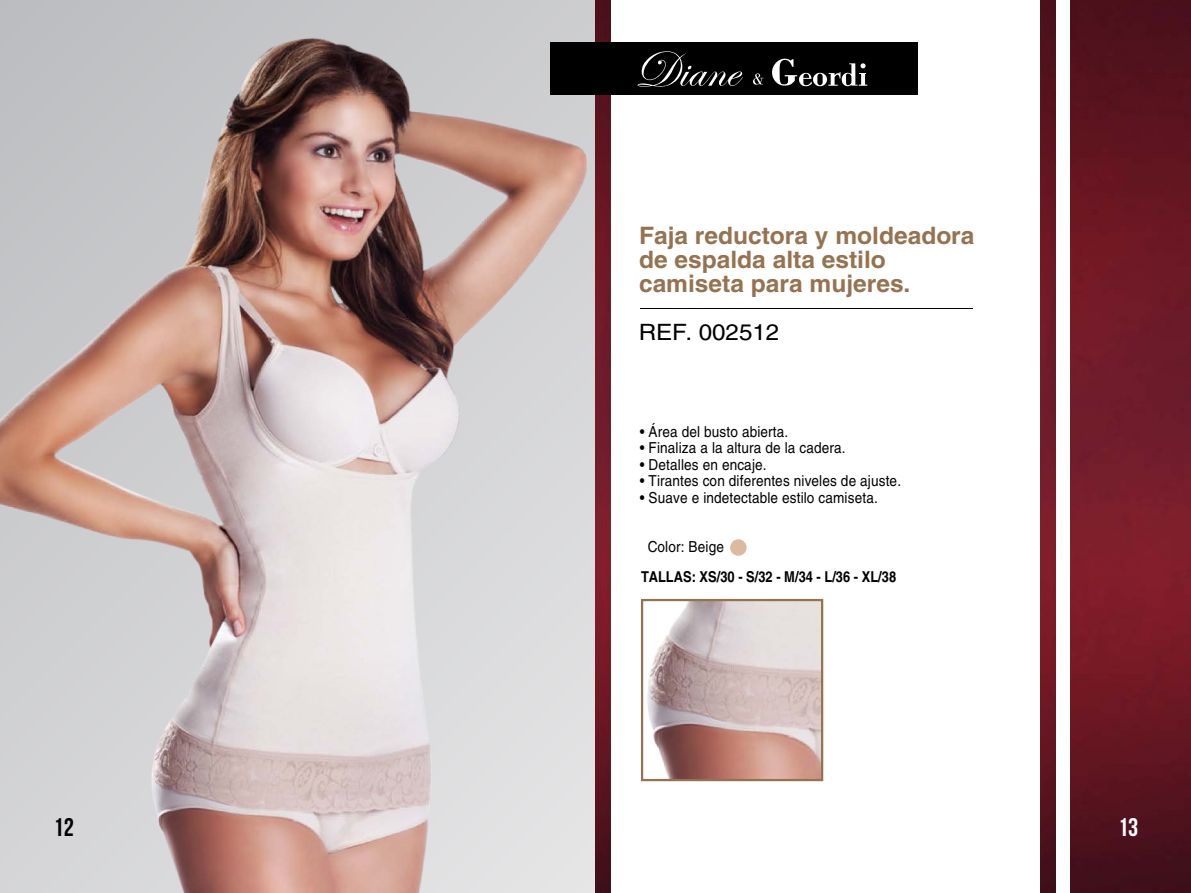
<style>
.page{position:relative;width:1191px;height:893px;background:#fff}
.page>*{position:absolute;margin:0;border:0;box-sizing:border-box;transform-origin:0 0}
.t1{font:700 25.5px "Bebas Neue";color:#000}
.t2{font:700 25.5px "Bebas Neue";color:#fff}
.t3{font:700 24px/24px "Helvetica LT Std";color:#967350}
.t4{font:22.5px "Helvetica LT Std";color:#000;scale:1.07 1}
.t5{font:15.15px "Helvetica LT Std";letter-spacing:.01em;color:#000;scale:.9 1}
.t6{font:700 15px "Helvetica LT Std";color:#000;scale:.86 1}
</style>
<div class="page">
<div style="left:0;top:0;width:595px;height:893px;background:#c4c5c8"></div>
<img style="left:1071px;top:0;width:120px;height:893px">
<img style="left:595px;top:0;width:15px;height:893px">
<img style="left:1040px;top:0;width:15px;height:893px">
<hr style="left:640px;top:308px;width:333px;height:1px;background:#000">
<div style="left:550px;top:43px;width:368px;height:52px;background:#000"></div>
<svg style="left:637px;top:51px;width:106px;height:36px"></svg>
<svg style="left:772px;top:58px;width:95px;height:29px"></svg>
<svg style="left:753px;top:73px;width:10px;height:12px"></svg>
<img style="left:0;top:38px;width:595px;height:855px">
<img style="left:647px;top:602px;width:173px;height:176px">
<div style="left:641px;top:599px;width:182px;height:182px;border:2px solid #967350"></div>
<div style="left:728px;top:538px;width:20px;height:19px;background:#dcbaa1;border:2px solid #fff;border-radius:50%"></div>
<h2 class="t3" style="left:639px;top:223px;width:337px">Faja reductora y moldeadora de espalda alta estilo camiseta para mujeres.</h2>
<h3 class="t4" style="left:638px;top:319px;width:133px">REF. 002512</h3>
<p class="t5" style="left:640px;top:422px;width:166px">• Área del busto abierta.</p>
<p class="t5" style="left:640px;top:439px;width:230px">• Finaliza a la altura de la cadera.</p>
<p class="t5" style="left:640px;top:455px;width:142px">• Detalles en encaje.</p>
<p class="t5" style="left:640px;top:472px;width:292px">• Tirantes con diferentes niveles de ajuste.</p>
<p class="t5" style="left:640px;top:488px;width:266px">• Suave e indetectable estilo camiseta.</p>
<p class="t5" style="left:647px;top:538px;width:86px">Color: Beige</p>
<p class="t6" style="left:641px;top:568px;width:298px">TALLAS: XS/30 - S/32 - M/34 - L/36 - XL/38</p>
<h1 class="t1" style="left:54px;top:813px;width:22px">12</h1>
<h1 class="t2" style="left:1118px;top:813px;width:22px">13</h1>
</div>
